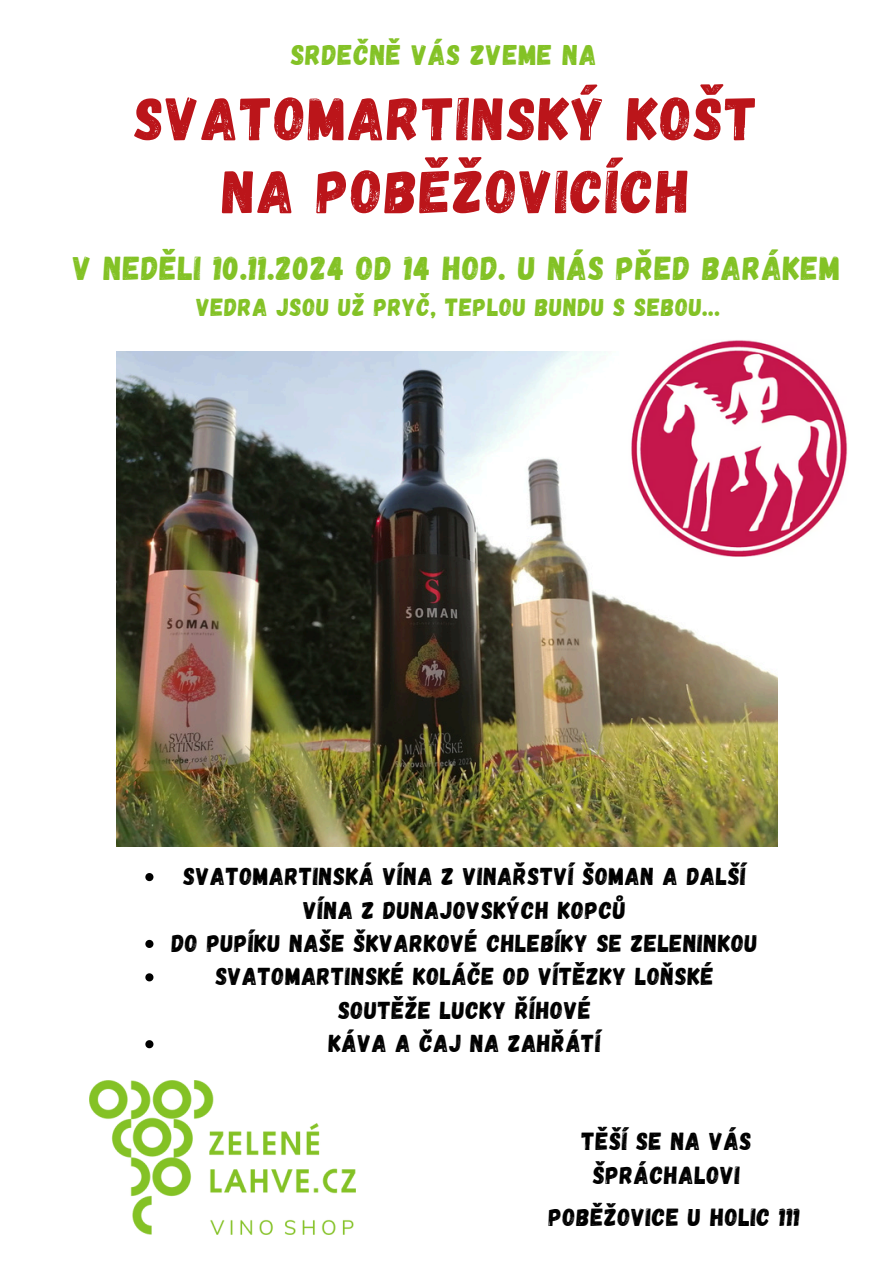
<style>
.page{position:relative;width:894px;height:1264px;background:#fff}
.page>*{position:absolute;margin:0;border:0;box-sizing:border-box;transform-origin:0 0}
.t1{font:60.75px "Gagalin";letter-spacing:.035em;color:#bb151a}
.t2{font:33.15px "Gagalin";letter-spacing:.035em;color:#83c225}
.t3{font:28.5px "Gagalin";letter-spacing:.035em;color:#83c225}
.t4{font:24.75px "Gagalin";letter-spacing:.035em;color:#000}
.t5{font:24.75px "Gagalin";letter-spacing:.035em;color:#83c225}
.t6{font:24.45px/33.5px "Gagalin";letter-spacing:.035em;color:#000;text-align:center}
</style>
<div class="page">
<img style="left:89px;top:1080px;width:266px;height:154px">
<img style="left:116px;top:351px;width:661px;height:495px">
<img style="left:628px;top:340px;width:220px;height:216px">
<svg style="left:145px;top:873px;width:8px;height:8px"></svg>
<svg style="left:145px;top:939px;width:8px;height:9px"></svg>
<svg style="left:145px;top:973px;width:8px;height:8px"></svg>
<svg style="left:145px;top:1040px;width:8px;height:8px"></svg>
<p class="t3" style="left:291px;top:36px;width:307px">SRDEČNĚ VÁS ZVEME NA</p>
<p class="t1" style="left:135px;top:79px;width:624px">SVATOMARTINSKÝ KOŠT</p>
<p class="t1" style="left:222px;top:152px;width:469px">NA POBĚŽOVICÍCH</p>
<p class="t2" style="left:73px;top:247px;width:768px">V NEDĚLI 10.11.2024 OD 14 HOD. U NÁS PŘED BARÁKEM</p>
<p class="t5" style="left:196px;top:291px;width:525px">VEDRA JSOU UŽ PRYČ, TEPLOU BUNDU S SEBOU...</p>
<p class="t6" style="left:183px;top:858px;width:563px">SVATOMARTINSKÁ VÍNA Z VINAŘSTVÍ ŠOMAN A DALŠÍ<br>VÍNA Z DUNAJOVSKÝCH KOPCŮ</p>
<p class="t6" style="left:172px;top:925px;width:587px">DO PUPÍKU NAŠE ŠKVARKOVÉ CHLEBÍKY SE ZELENINKOU</p>
<p class="t6" style="left:215px;top:958px;width:499px">SVATOMARTINSKÉ KOLÁČE OD VÍTĚZKY LOŇSKÉ<br>SOUTĚŽE LUCKY ŘÍHOVÉ</p>
<p class="t6" style="left:329px;top:1025px;width:273px">KÁVA A ČAJ NA ZAHŘÁTÍ</p>
<p class="t4" style="left:581px;top:1125px;width:171px">TĚŠÍ SE NA VÁS</p>
<p class="t4" style="left:593px;top:1158px;width:149px">ŠPRÁCHALOVI</p>
<h2 class="t4" style="left:548px;top:1200px;width:253px">POBĚŽOVICE U HOLIC 111</h2>
</div>
